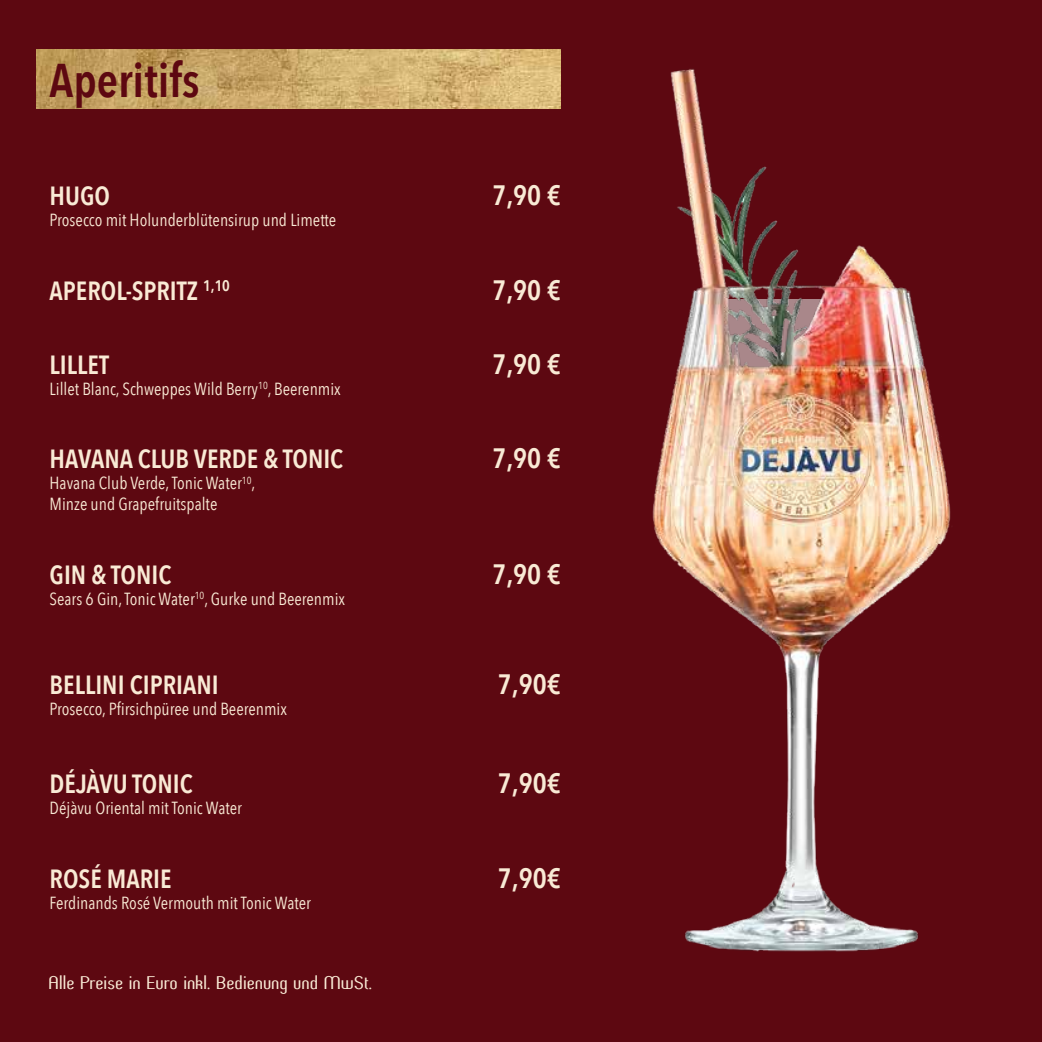
<style>
.page{position:relative;width:1042px;height:1042px;background:#5d0811}
.page>*{position:absolute;margin:0;border:0;box-sizing:border-box;transform-origin:0 0}
.t1{font:600 47.25px "Avenir Next Condensed";color:#5d0811}
.t2{font:600 28px "Avenir Next Condensed";color:#f9ead5}
.t3{font:600 26.25px "Avenir Next Condensed";color:#f9ead5}
.t4{font:18.55px "Butter unsalted";color:#f9ead5}
.t5{font:17.5px/21px "Avenir Next Condensed";color:#f9ead5}
</style>
<div class="page">
<img style="left:36px;top:50px;width:525px;height:58px">
<img style="left:652px;top:69px;width:299px;height:883px">
<h1 class="t1" style="left:50px;top:39px;width:152px">Aperitifs</h1>
<h3 class="t3" style="left:50px;top:173px;width:62px">HUGO</h3>
<h2 class="t2" style="left:492px;top:171px;width:70px">7,90 €</h2>
<p class="t5" style="left:50px;top:209px;width:288px">Prosecco mit Holunderblütensirup und Limette</p>
<h3 class="t3" style="left:50px;top:268px;width:182px">APEROL-SPRITZ <sup>1,10</sup></h3>
<h2 class="t2" style="left:492px;top:266px;width:70px">7,90 €</h2>
<h3 class="t3" style="left:50px;top:342px;width:61px">LILLET</h3>
<h2 class="t2" style="left:492px;top:340px;width:70px">7,90 €</h2>
<p class="t5" style="left:50px;top:377px;width:293px">Lillet Blanc, Schweppes Wild Berry<sup>10</sup>, Beerenmix</p>
<h3 class="t3" style="left:50px;top:436px;width:295px">HAVANA CLUB VERDE &amp; TONIC</h3>
<h2 class="t2" style="left:492px;top:434px;width:70px">7,90 €</h2>
<p class="t5" style="left:50px;top:472px;width:207px">Havana Club Verde, Tonic Water<sup>10</sup>,<br>Minze und Grapefruitspalte</p>
<h3 class="t3" style="left:50px;top:552px;width:123px">GIN &amp; TONIC</h3>
<h2 class="t2" style="left:492px;top:550px;width:70px">7,90 €</h2>
<p class="t5" style="left:50px;top:587px;width:297px">Sears 6 Gin, Tonic Water<sup>10</sup>, Gurke und Beerenmix</p>
<h3 class="t3" style="left:50px;top:662px;width:171px">BELLINI CIPRIANI</h3>
<h2 class="t2" style="left:498px;top:659px;width:64px">7,90€</h2>
<p class="t5" style="left:50px;top:697px;width:239px">Prosecco, Pfirsichpüree und Beerenmix</p>
<h3 class="t3" style="left:50px;top:761px;width:145px">DÉJÀVU TONIC</h3>
<h2 class="t2" style="left:498px;top:759px;width:64px">7,90€</h2>
<p class="t5" style="left:50px;top:797px;width:194px">Déjàvu Oriental mit Tonic Water</p>
<h3 class="t3" style="left:50px;top:856px;width:124px">ROSÉ MARIE</h3>
<h2 class="t2" style="left:498px;top:854px;width:64px">7,90€</h2>
<p class="t5" style="left:50px;top:891px;width:263px">Ferdinands Rosé Vermouth mit Tonic Water</p>
<p class="t4" style="left:50px;top:973px;width:325px">Alle Preise in Euro inkl. Bedienung und MwSt.</p>
</div>
